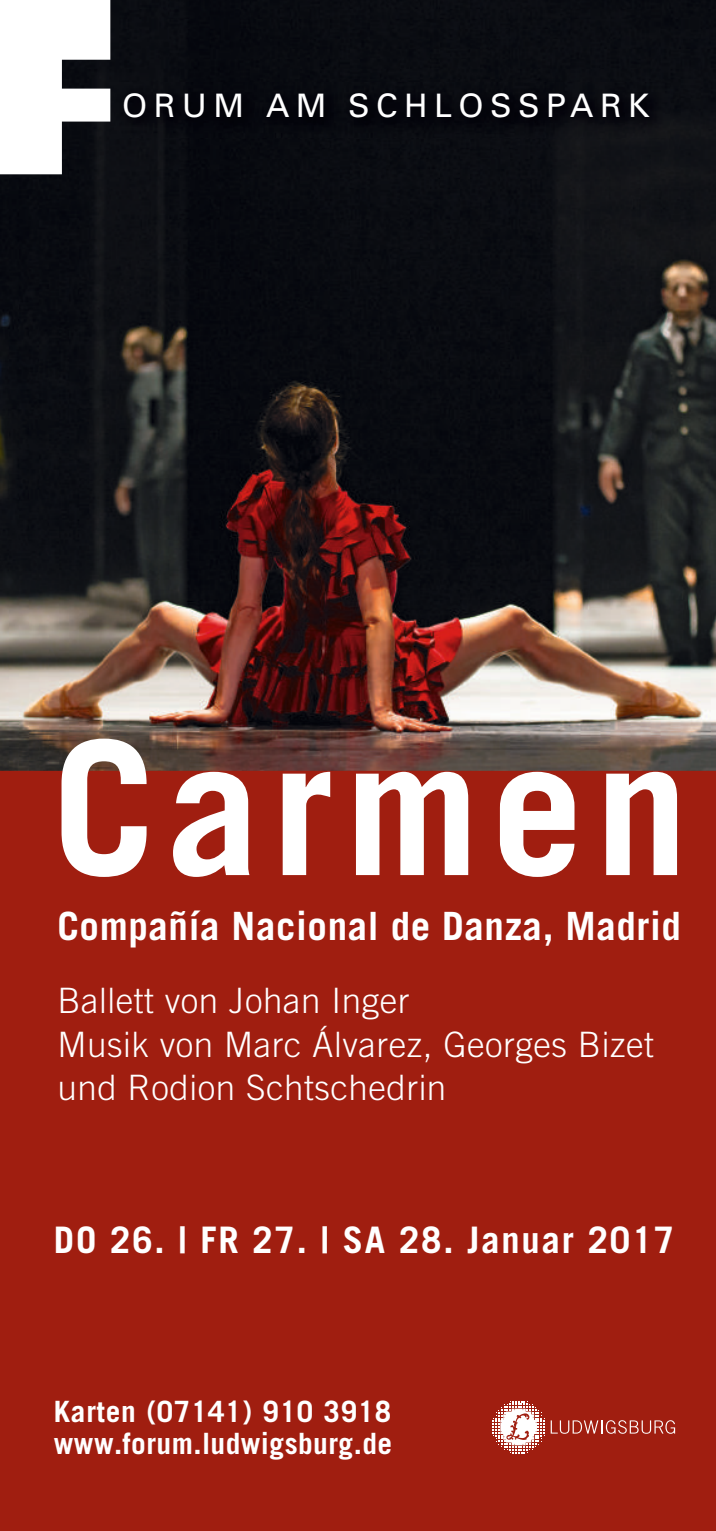
<style>
.page{position:relative;width:716px;height:1531px;background:#fff}
.page>*{position:absolute;margin:0;border:0;box-sizing:border-box;transform-origin:0 0}
.t1{font:700 186.5px "Ludwigsburg Trade Gothic";letter-spacing:.045em;color:#fff}
.t2{font:700 39px "Ludwigsburg Trade Gothic";color:#fff}
.t3{font:700 36.5px "Ludwigsburg Trade Gothic";letter-spacing:.035em;color:#fff}
.t4{font:300 35px/43.8px "Ludwigsburg Trade Gothic";color:#fff}
.t5{font:32.25px "Univers";letter-spacing:.2em;color:#fff}
.t6{font:700 29.25px/31.8px "Ludwigsburg Trade Gothic";color:#fff}
</style>
<div class="page">
<div style="left:0;top:687px;width:716px;height:844px;background:#a01e10"></div>
<svg style="left:492px;top:1401px;width:52px;height:52px"></svg>
<svg style="left:550px;top:1420px;width:125px;height:14px"></svg>
<img style="left:0;top:0;width:716px;height:771px">
<svg style="left:0;top:0;width:110px;height:174px"></svg>
<div style="left:114px;top:83px;width:555px;height:54px;background:#07080e"></div>
<p class="t5" style="left:122px;top:93px;width:529px">ORUM AM SCHLOSSPARK</p>
<h1 class="t1" style="left:52px;top:741px;width:640px">Carmen</h1>
<p class="t2" style="left:57px;top:911px;width:626px">Compañía Nacional de Danza, Madrid</p>
<p class="t4" style="left:57px;top:981px;width:598px">Ballett von Johan Inger<br>Musik von Marc Álvarez, Georges Bizet und Rodion Schtschedrin</p>
<p class="t3" style="left:54px;top:1226px;width:623px">DO 26. | FR 27. | SA 28. Januar 2017</p>
<p class="t6" style="left:54px;top:1398px;width:340px">Karten (07141) 910 3918 www.forum.ludwigsburg.de</p>
</div>
